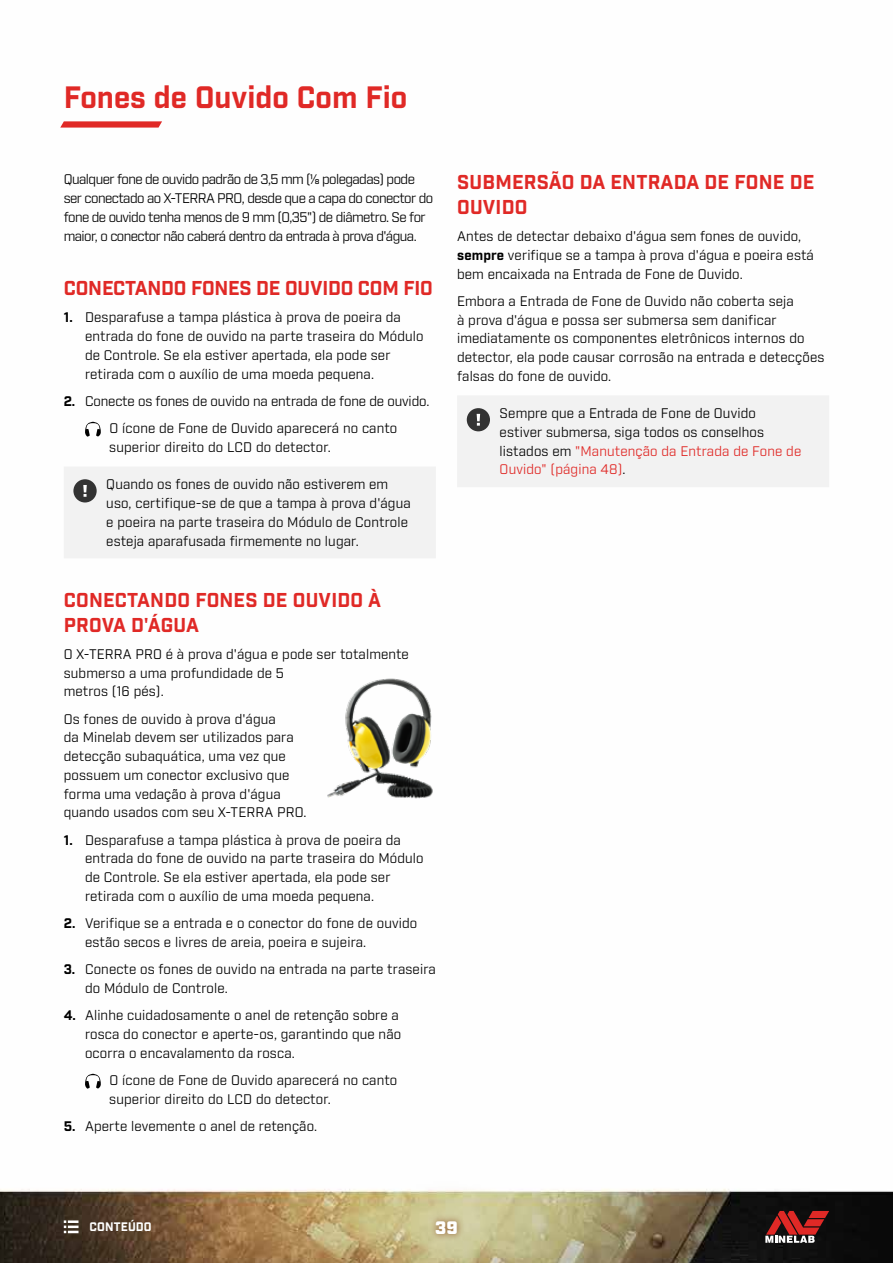
<style>
.page{position:relative;width:893px;height:1263px;background:#fff}
.page>*{position:absolute;margin:0;border:0;box-sizing:border-box;transform-origin:0 0}
.t1{font:700 30px "Industry";color:#e02926}
.t2{font:700 19.5px/24.8px "Industry";letter-spacing:.005em;color:#e02926}
.t3{font:900 18px "Industry";color:#fff}
.t4{font:13.5px/18.8px "Industry";letter-spacing:.01em;color:#000}
.t5{font:13.5px/18.8px "Industry";letter-spacing:-.04em;color:#000}
.t6{font:13.5px/27.3px "Industry";letter-spacing:-.01em;color:#000}
.t7{font:700 12px "Industry";letter-spacing:.01em;color:#fff}
.s1{font-weight:700}
.s2{color:#e02926}
</style>
<div class="page">
<img style="left:0;top:421px;width:893px;height:842px">
<svg style="left:64px;top:1220px;width:15px;height:13px"></svg>
<svg style="left:60px;top:121px;width:102px;height:7px"></svg>
<svg style="left:396px;top:1181px;width:101px;height:82px;background:#d1cba0"></svg>
<svg style="left:429px;top:1214px;width:35px;height:27px"></svg>
<svg style="left:765px;top:1211px;width:64px;height:32px;background:#7d3332"></svg>
<svg style="left:85px;top:422px;width:16px;height:15px"></svg>
<div style="left:64px;top:466px;width:372px;height:92px;background:#f2f2f2"></div>
<svg style="left:85px;top:1074px;width:16px;height:14px"></svg>
<div style="left:457px;top:396px;width:372px;height:91px;background:#f2f2f2"></div>
<img style="left:325px;top:675px;width:111px;height:129px">
<h1 class="t1" style="left:64px;top:79px;width:345px">Fones de Ouvido Com Fio</h1>
<p class="t5" style="left:64px;top:171px;width:371px">Qualquer fone de ouvido padrão de 3,5 mm (⅛ polegadas) pode ser conectado ao X‑TERRA PRO, desde que a capa do conector do fone de ouvido tenha menos de 9 mm (0,35") de diâmetro. Se for maior, o conector não caberá dentro da entrada à prova d'água.</p>
<h2 class="t2" style="left:64px;top:277px;width:370px">CONECTANDO FONES DE OUVIDO COM FIO</h2>
<p class="t4" style="left:85px;top:309px;width:340px;text-indent:-21px"><span class="s1">1.</span> Desparafuse a tampa plástica à prova de poeira da entrada do fone de ouvido na parte traseira do Módulo de Controle. Se ela estiver apertada, ela pode ser retirada com o auxílio de uma moeda pequena.</p>
<p class="t6" style="left:109px;top:388px;width:320px;text-indent:-46px"><span class="s1">2.</span> Conecte os fones de ouvido na entrada de fone de ouvido.<br>O ícone de Fone de Ouvido aparecerá no canto</p>
<p class="t4" style="left:109px;top:438px;width:221px">superior direito do LCD do detector.</p>
<p class="t4" style="left:106px;top:475px;width:306px">Quando os fones de ouvido não estiverem em uso, certifique-se de que a tampa à prova d'água e poeira na parte traseira do Módulo de Controle esteja aparafusada firmemente no lugar.</p>
<h2 class="t2" style="left:64px;top:588px;width:319px">CONECTANDO FONES DE OUVIDO À<br>PROVA D'ÁGUA</h2>
<p class="t4" style="left:64px;top:645px;width:347px">O X‑TERRA PRO é à prova d'água e pode ser totalmente submerso a uma profundidade de 5<br>metros (16 pés).</p>
<p class="t4" style="left:64px;top:710px;width:242px">Os fones de ouvido à prova d'água<br>da Minelab devem ser utilizados para detecção subaquática, uma vez que possuem um conector exclusivo que forma uma vedação à prova d'água quando usados com seu X‑TERRA PRO.</p>
<p class="t4" style="left:85px;top:831px;width:340px;text-indent:-21px"><span class="s1">1.</span> Desparafuse a tampa plástica à prova de poeira da entrada do fone de ouvido na parte traseira do Módulo de Controle. Se ela estiver apertada, ela pode ser retirada com o auxílio de uma moeda pequena.</p>
<p class="t4" style="left:85px;top:914px;width:334px;text-indent:-21px"><span class="s1">2.</span> Verifique se a entrada e o conector do fone de ouvido estão secos e livres de areia, poeira e sujeira.</p>
<p class="t4" style="left:85px;top:960px;width:352px;text-indent:-21px"><span class="s1">3.</span> Conecte os fones de ouvido na entrada na parte traseira do Módulo de Controle.</p>
<p class="t4" style="left:85px;top:1006px;width:318px;text-indent:-21px"><span class="s1">4.</span> Alinhe cuidadosamente o anel de retenção sobre a rosca do conector e aperte-os, garantindo que não ocorra o encavalamento da rosca.</p>
<p class="t4" style="left:109px;top:1071px;width:289px">O ícone de Fone de Ouvido aparecerá no canto superior direito do LCD do detector.</p>
<p class="t4" style="left:64px;top:1117px;width:253px"><span class="s1">5.</span> Aperte levemente o anel de retenção.</p>
<h2 class="t2" style="left:457px;top:171px;width:359px">SUBMERSÃO DA ENTRADA DE FONE DE<br>OUVIDO</h2>
<p class="t4" style="left:457px;top:227px;width:358px">Antes de detectar debaixo d'água sem fones de ouvido, <span class="s1">sempre</span> verifique se a tampa à prova d'água e poeira está bem encaixada na Entrada de Fone de Ouvido.</p>
<p class="t4" style="left:457px;top:292px;width:369px">Embora a Entrada de Fone de Ouvido não coberta seja<br>à prova d'água e possa ser submersa sem danificar imediatamente os componentes eletrônicos internos do detector, ela pode causar corrosão na entrada e detecções falsas do fone de ouvido.</p>
<p class="t4" style="left:500px;top:404px;width:303px">Sempre que a Entrada de Fone de Ouvido estiver submersa, siga todos os conselhos listados em <span class="s2">"Manutenção da Entrada de Fone de Ouvido" (página 48)</span>.</p>
<p class="t7" style="left:90px;top:1220px;width:64px">CONTEÚDO</p>
<h3 class="t3" style="left:435px;top:1217px;width:24px">39</h3>
</div>
